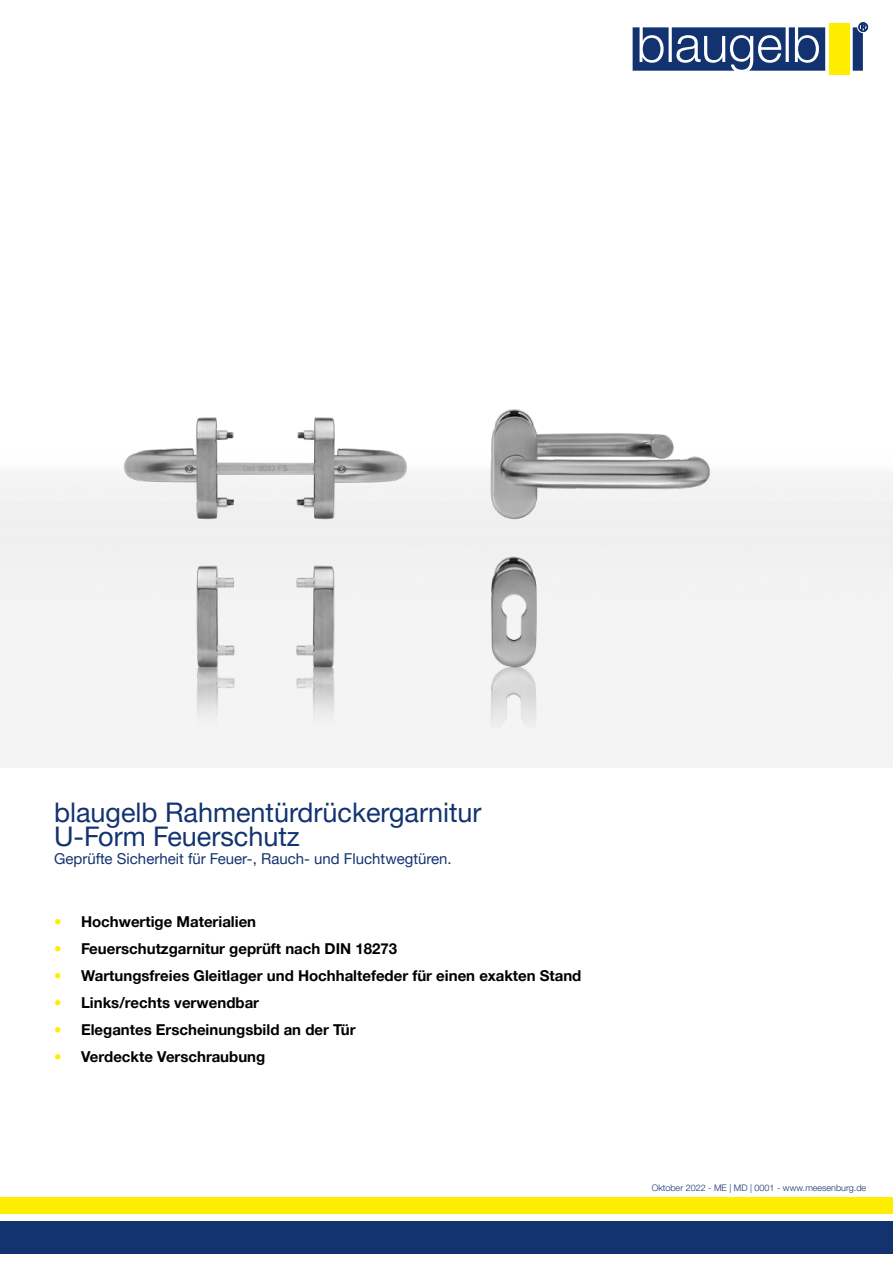
<style>
.page{position:relative;width:893px;height:1263px;background:#fff}
.page>*{position:absolute;margin:0;border:0;box-sizing:border-box;transform-origin:0 0}
.t1{font:27px/24px "Helvetica Neue LTW1 G";color:#133370}
.t2{font:700 15px "Helvetica Neue LTW1 G";color:#000}
.t3{font:15px "Helvetica Neue LTW1 G";color:#133370}
.t4{font:300 9px "Helvetica Neue LTW1 G";color:#133370}
.s1{color:#ffed00}
</style>
<div class="page">
<img style="left:75px;top:409px;width:652px;height:358px">
<div style="left:0;top:1222px;width:893px;height:32px;background:#133370"></div>
<div style="left:0;top:1197px;width:893px;height:17px;background:#ffed00"></div>
<svg style="left:633px;top:22px;width:235px;height:49px"></svg>
<div style="left:829px;top:23px;width:20px;height:51px;background:#ffed00"></div>
<h1 class="t1" style="left:54px;top:800px;width:429px">blaugelb Rahmentürdrückergarnitur<br>U-Form Feuerschutz</h1>
<p class="t3" style="left:54px;top:850px;width:399px">Geprüfte Sicherheit für Feuer-, Rauch- und Fluchtwegtüren.</p>
<p class="t2" style="left:54px;top:913px;width:204px"><span class="s1">•</span> Hochwertige Materialien</p>
<p class="t2" style="left:54px;top:940px;width:345px"><span class="s1">•</span> Feuerschutzgarnitur geprüft nach DIN 18273</p>
<p class="t2" style="left:54px;top:967px;width:529px"><span class="s1">•</span> Wartungsfreies Gleitlager und Hochhaltefeder für einen exakten Stand</p>
<p class="t2" style="left:54px;top:994px;width:207px"><span class="s1">•</span> Links/rechts verwendbar</p>
<p class="t2" style="left:54px;top:1021px;width:303px"><span class="s1">•</span> Elegantes Erscheinungsbild an der Tür</p>
<p class="t2" style="left:54px;top:1048px;width:213px"><span class="s1">•</span> Verdeckte Verschraubung</p>
<p class="t4" style="left:652px;top:1183px;width:216px">Oktober 2022 - ME | MD | 0001 - www.meesenburg.de</p>
</div>
